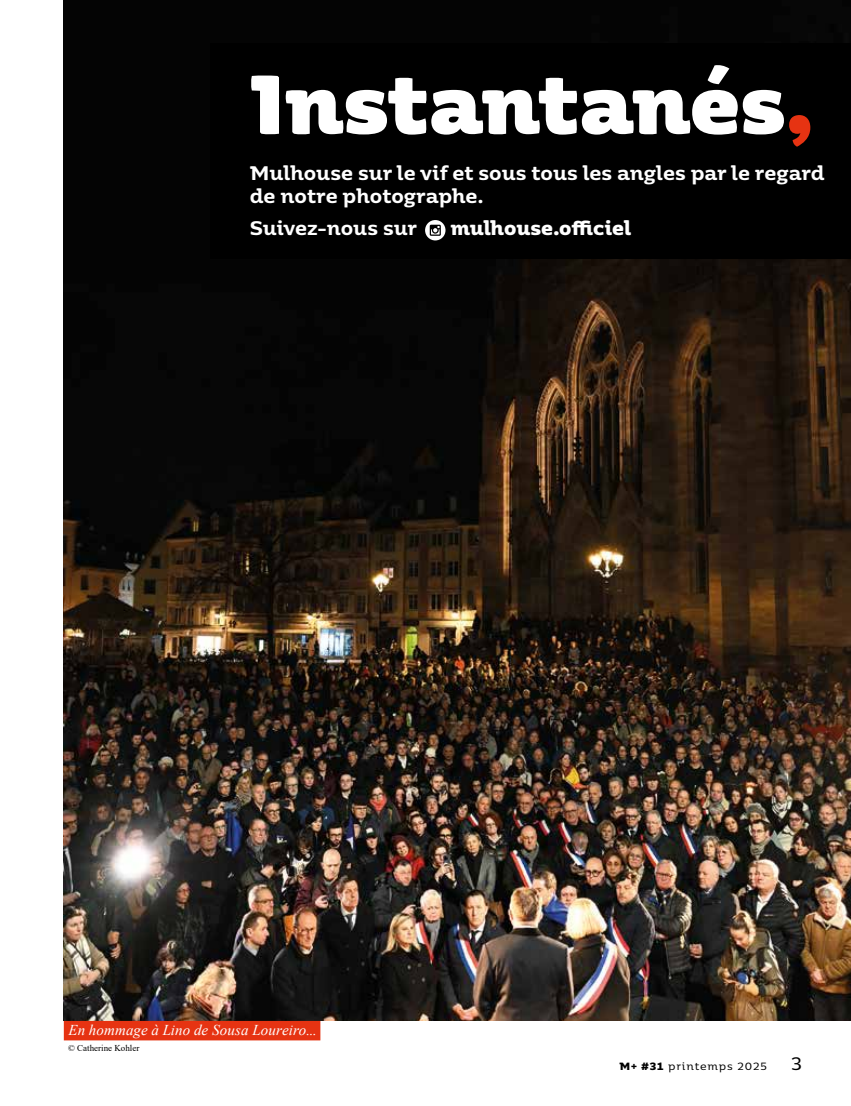
<style>
.page{position:relative;width:851px;height:1106px;background:#fff}
.page>*{position:absolute;margin:0;border:0;box-sizing:border-box;transform-origin:0 0}
.t1{font:900 82.5px "Moreno";letter-spacing:-.015em;color:#fff}
.t2{font:600 19.5px/23.4px "Moreno";color:#fff}
.t3{font:700 19.5px "Moreno";letter-spacing:-.005em;color:#fff}
.t4{font:18px "Moreno";color:#000}
.t5{font:italic 15px "Times New Roman";letter-spacing:.01em;color:#fff}
.t6{font:10.5px "Moreno";letter-spacing:.08em;color:#000}
.t7{font:9px "Times New Roman";color:#000}
.s1{color:#e63312}
.s2{font-weight:700}
</style>
<div class="page">
<img style="left:64px;top:0;width:786px;height:1020px">
<div style="left:210px;top:43px;width:640px;height:215px;background:#000"></div>
<div style="left:425px;top:220px;width:20px;height:20px;background:#fff;border-radius:50%"></div>
<svg style="left:429px;top:225px;width:12px;height:11px"></svg>
<div style="left:64px;top:1020px;width:256px;height:20px;background:#e63312"></div>
<h1 class="t1" style="left:250px;top:28px;width:565px">Instantanés<span class="s1">,</span></h1>
<p class="t2" style="left:250px;top:160px;width:576px">Mulhouse sur le vif et sous tous les angles par le regard de notre photographe.</p>
<p class="t2" style="left:250px;top:215px;width:169px">Suivez-nous sur</p>
<p class="t3" style="left:450px;top:210px;width:182px">mulhouse.officiel</p>
<p class="t5" style="left:68px;top:1019px;width:250px">En hommage à Lino de Sousa Loureiro...</p>
<p class="t7" style="left:68px;top:1042px;width:73px">© Catherine Kohler</p>
<p class="t6" style="left:619px;top:1057px;width:149px"><span class="s2">M+ #31</span> printemps 2025</p>
<p class="t4" style="left:791px;top:1048px;width:12px">3</p>
</div>
